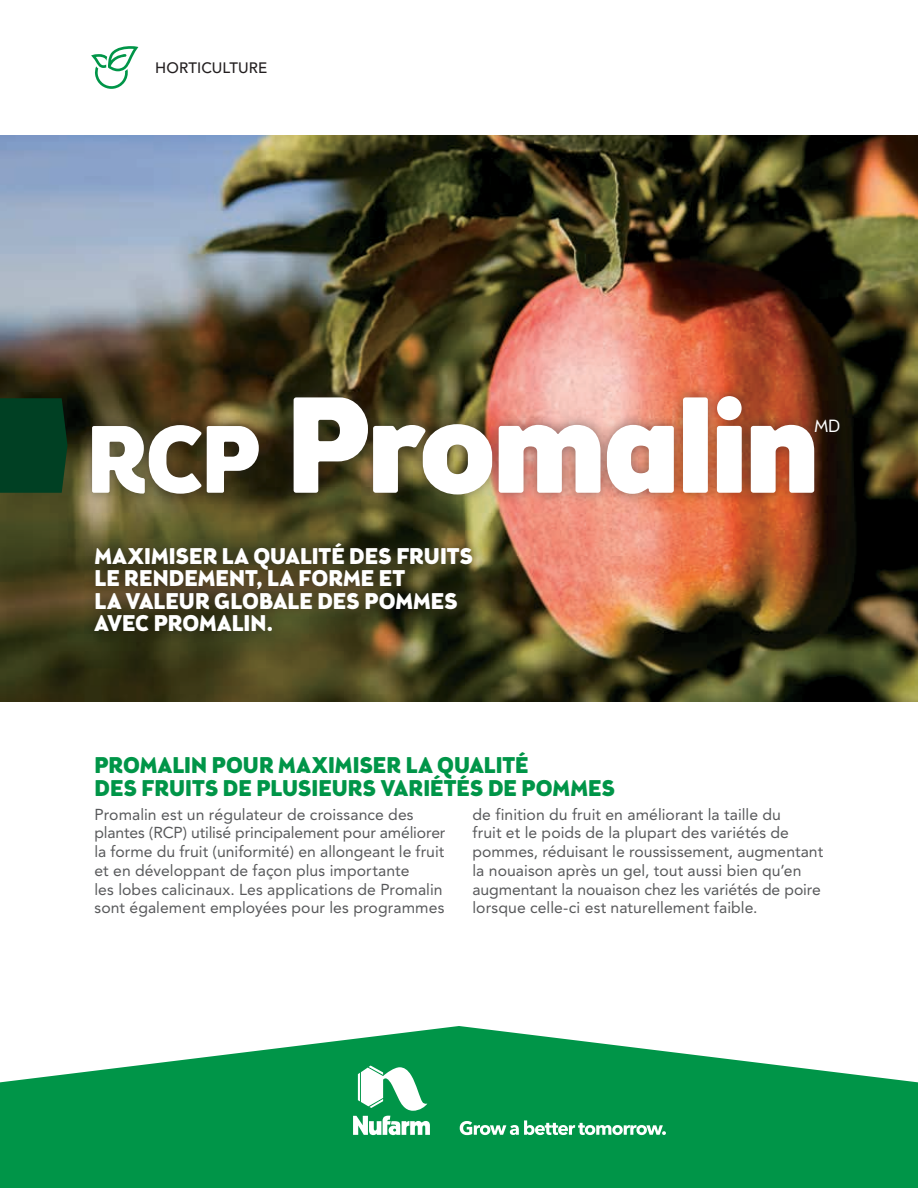
<style>
.page{position:relative;width:918px;height:1188px;background:#fff}
.page>*{position:absolute;margin:0;border:0;box-sizing:border-box;transform-origin:0 0}
.t1{font:900 135px "Brooklyn Samuels Five";letter-spacing:-.02em;color:#fff}
.t2{font:900 22.5px/22.5px "Brooklyn Samuels Five";color:#fff}
.t3{font:900 22.5px/22.5px "Brooklyn Samuels Five";color:#009548}
.t4{font:300 17.55px "Brooklyn Samuels Five";color:#fff}
.t5{font:15.75px/18.8px "Avenir";letter-spacing:.005em;color:#58595b}
.t6{font:500 15px "Avenir";letter-spacing:.005em;color:#231f20}
.s1{font-size:94.5px}
</style>
<div class="page">
<img style="left:0;top:135px;width:918px;height:567px">
<div style="left:80px;top:383px;width:771px;height:124px;background:#231f20;opacity:.5"></div>
<svg style="left:0;top:398px;width:68px;height:95px;background:#023e22"></svg>
<svg style="left:0;top:1026px;width:918px;height:162px;fill:#009548"></svg>
<svg style="left:353px;top:1066px;width:77px;height:69px"></svg>
<svg style="left:460px;top:1120px;width:206px;height:15px"></svg>
<div style="left:83px;top:532px;width:401px;height:112px;background:#231f20;opacity:.5"></div>
<svg style="left:91px;top:46px;width:47px;height:43px"></svg>
<p class="t6" style="left:155px;top:59px;width:114px">HORTICULTURE</p>
<h1 class="t1" style="left:86px;top:367px;width:735px"><span class="s1">RCP</span> Promalin</h1>
<p class="t4" style="left:814px;top:416px;width:28px">MD</p>
<h2 class="t2" style="left:94px;top:547px;width:380px">MAXIMISER LA QUALITÉ DES FRUITS<br>LE RENDEMENT, LA FORME ET<br>LA VALEUR GLOBALE DES POMMES<br>AVEC PROMALIN.</h2>
<h2 class="t3" style="left:94px;top:756px;width:522px">PROMALIN POUR MAXIMISER LA QUALITÉ<br>DES FRUITS DE PLUSIEURS VARIÉTÉS DE POMMES</h2>
<p class="t5" style="left:94px;top:805px;width:353px">Promalin est un régulateur de croissance des plantes (RCP) utilisé principalement pour améliorer la forme du fruit (uniformité) en allongeant le fruit et en développant de façon plus importante<br>les lobes calicinaux. Les applications de Promalin sont également employées pour les programmes</p>
<p class="t5" style="left:472px;top:805px;width:352px">de finition du fruit en améliorant la taille du<br>fruit et le poids de la plupart des variétés de pommes, réduisant le roussissement, augmentant la nouaison après un gel, tout aussi bien qu’en augmentant la nouaison chez les variétés de poire lorsque celle-ci est naturellement faible.</p>
</div>
